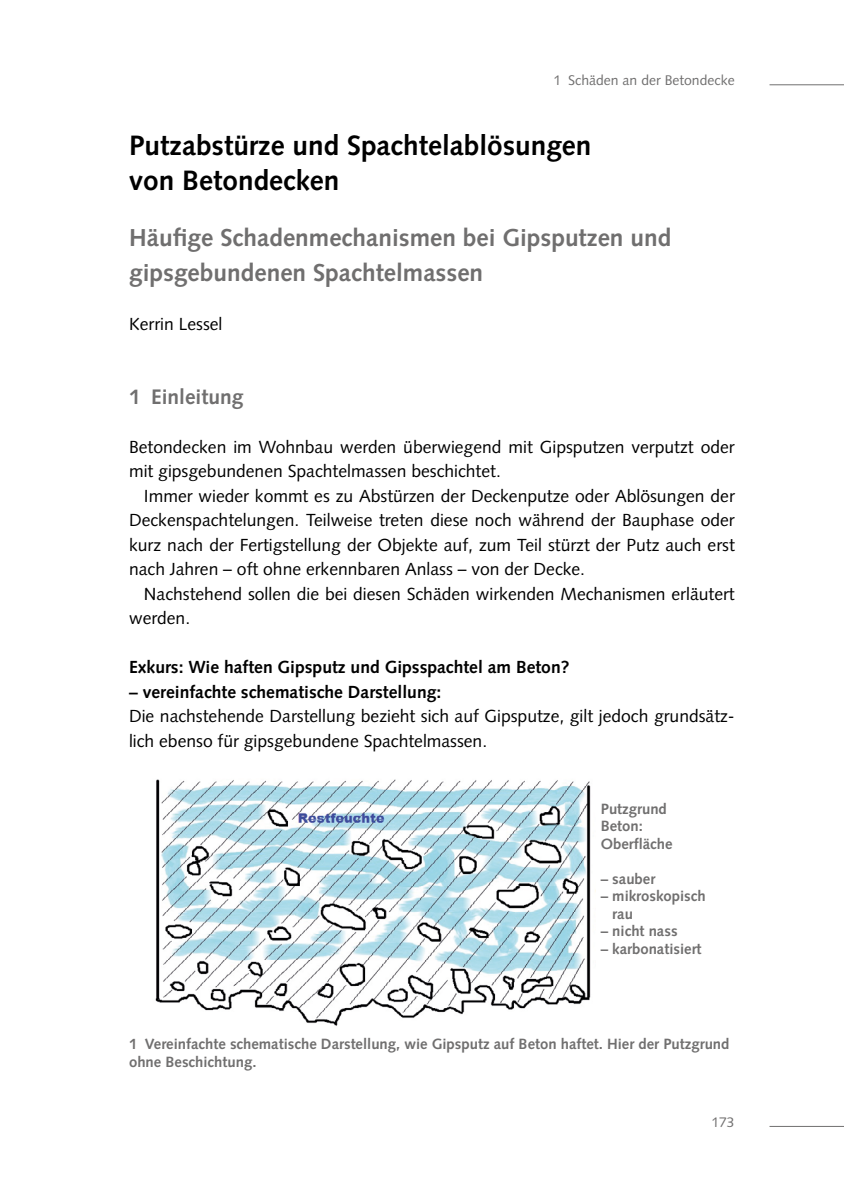
<style>
.page{position:relative;width:844px;height:1191px;background:#fff}
.page>*{position:absolute;margin:0;border:0;box-sizing:border-box;transform-origin:0 0}
.t1{font:700 28px/35px "Syntax";color:#000}
.t2{font:700 24.5px/35px "Syntax";color:#706f6f}
.t3{font:700 21px "Syntax";color:#706f6f}
.t4{font:17.5px/24.5px "Syntax";color:#000}
.t5{font:700 17.5px "Syntax";color:#000}
.t6{font:700 14.88px/17.5px "Syntax";color:#706f6f}
.t7{font:14px "Syntax";color:#706f6f}
</style>
<div class="page">
<hr style="left:769px;top:84px;width:74px;height:1px;background:#706f6f">
<hr style="left:769px;top:1126px;width:74px;height:1px;background:#706f6f">
<img style="left:155px;top:779px;width:436px;height:247px">
<p class="t7" style="left:553px;top:72px;width:183px">1 Schäden an der Betondecke</p>
<h1 class="t1" style="left:129px;top:128px;width:464px">Putzabstürze und Spachtelablösungen von Betondecken</h1>
<h2 class="t2" style="left:129px;top:220px;width:543px">Häufige Schadenmechanismen bei Gipsputzen und gipsgebundenen Spachtelmassen</h2>
<p class="t4" style="left:129px;top:312px;width:95px">Kerrin Lessel</p>
<p class="t3" style="left:129px;top:384px;width:116px">1 Einleitung</p>
<p class="t4" style="left:129px;top:434px;width:607px">Betondecken im Wohnbau werden überwiegend mit Gipsputzen verputzt oder mit gipsgebundenen Spachtelmassen beschichtet.</p>
<p class="t4" style="left:129px;top:483px;width:607px;text-align:justify;text-indent:15px">Immer wieder kommt es zu Abstürzen der Deckenputze oder Ablösungen der Deckenspachtelungen. Teilweise treten diese noch während der Bauphase oder kurz nach der Fertigstellung der Objekte auf, zum Teil stürzt der Putz auch erst nach Jahren – oft ohne erkennbaren Anlass – von der Decke.</p>
<p class="t4" style="left:129px;top:581px;width:607px;text-indent:15px">Nachstehend sollen die bei diesen Schäden wirkenden Mechanismen erläutert werden.</p>
<p class="t5" style="left:129px;top:657px;width:442px">Exkurs: Wie haften Gipsputz und Gipsspachtel am Beton?</p>
<p class="t5" style="left:129px;top:681px;width:314px">– vereinfachte schematische Darstellung:</p>
<p class="t4" style="left:129px;top:704px;width:607px">Die nachstehende Darstellung bezieht sich auf Gipsputze, gilt jedoch grundsätz&shy;lich ebenso für gipsgebundene Spachtelmassen.</p>
<p class="t6" style="left:600px;top:800px;width:73px">Putzgrund<br>Beton:<br>Oberfläche</p>
<p class="t6" style="left:600px;top:870px;width:56px">– sauber</p>
<p class="t6" style="left:612px;top:887px;width:95px;text-indent:-12px">– mikroskopisch rau</p>
<p class="t6" style="left:600px;top:922px;width:78px">– nicht nass</p>
<p class="t6" style="left:600px;top:940px;width:102px">– karbonatisiert</p>
<p class="t6" style="left:129px;top:1035px;width:601px">1 Vereinfachte schematische Darstellung, wie Gipsputz auf Beton haftet. Hier der Putzgrund ohne Beschichtung.</p>
<p class="t7" style="left:711px;top:1113px;width:25px">173</p>
</div>
